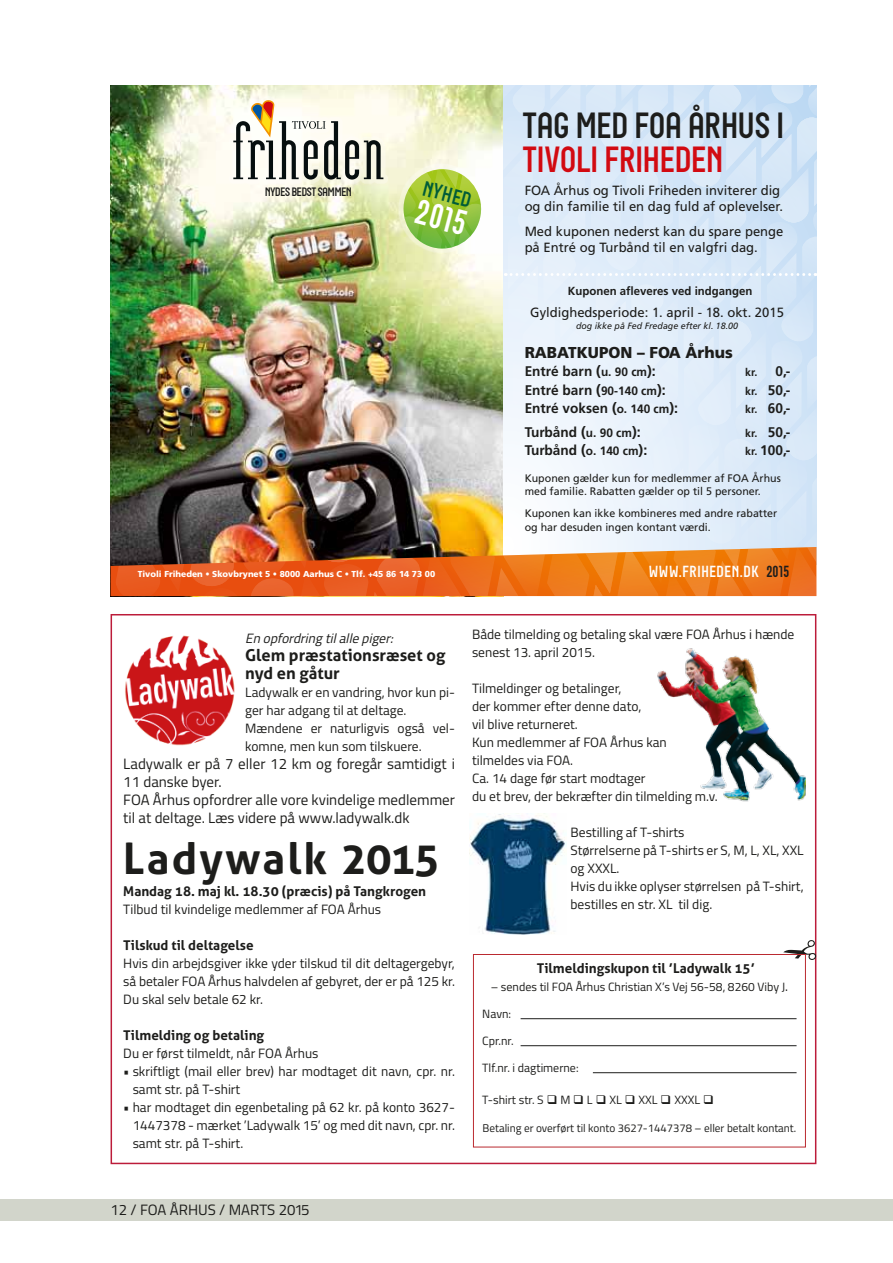
<style>
.page{position:relative;width:893px;height:1263px;background:#fff}
.page>*{position:absolute;margin:0;border:0;box-sizing:border-box;transform-origin:0 0}
.t1{font:700 43.5px "Aller";letter-spacing:.05em;color:#1d1d1b}
.t2{font:700 36.45px "Neubau";letter-spacing:-.04em;color:#1d1d1b}
.t3{font:700 36.45px "Neubau";letter-spacing:-.035em;color:#d20a11}
.t4{font:700 35.1px "Neubau";color:#fff}
.t5{font:700 21.15px "Neubau";color:#005c38}
.t6{font:700 16.5px/18px "Aller";color:#1d1d1b}
.t7{font:700 16.05px "Neubau";color:#fff}
.t8{font:900 15.75px "Frutiger";color:#1d1d1b}
.t9{font:15px/18px "Titillium";color:#1d1d1b}
.t10{font:700 13.95px "Frutiger";color:#1d1d1b}
.t11{font:13.5px/18px "Titillium";color:#1d1d1b}
.t12{font:700 13.5px "Aller";color:#1d1d1b}
.t13{font:italic 13.5px "Titillium";color:#1d1d1b}
.t14{font:13.35px/15.8px "Frutiger";color:#1d1d1b}
.t15{font:700 12.15px "Neubau";letter-spacing:-.06em;color:#1d1d1b}
.t16{font:12px "Titillium";color:#1d1d1b}
.t17{font:700 11.7px "Frutiger";color:#1d1d1b}
.t18{font:11.25px "Titillium";color:#1d1d1b}
.t19{font:10.95px/13.4px "Frutiger";color:#1d1d1b}
.t20{font:700 10.95px "Frutiger";color:#1d1d1b}
.t21{font:italic 9.15px "Frutiger";color:#1d1d1b}
.t22{font:900 8.7px "Frutiger";color:#fff}
.s1{font-size:14.55px}
.s2{font-size:12.15px}
.s3{font-size:13.95px}
.s4{font-size:10.95px}
.s5{color:#1d1d1b}
.s6{font-size:13.5px}
</style>
<div class="page">
<div style="left:0;top:1199px;width:893px;height:21px;background:#d2d5cb"></div>
<img style="left:111px;top:85px;width:706px;height:512px">
<img style="left:125px;top:635px;width:110px;height:111px">
<img style="left:470px;top:813px;width:96px;height:121px">
<svg style="left:783px;top:940px;width:33px;height:20px"></svg>
<img style="left:657px;top:648px;width:149px;height:154px">
<hr style="left:521px;top:1018px;width:275px;height:1px;background:#1d1d1b">
<hr style="left:521px;top:1045px;width:275px;height:1px;background:#1d1d1b">
<hr style="left:593px;top:1072px;width:203px;height:1px;background:#1d1d1b">
<div style="left:473px;top:954px;width:333px;height:193px;border:1px solid #ba2a30"></div>
<p class="t15" style="left:265px;top:184px;width:89px">NYDES BEDST SAMMEN</p>
<h3 class="t5" style="left:426px;top:176px;width:52px;rotate:15deg">NYHED</h3>
<h3 class="t4" style="left:421px;top:191px;width:54px;rotate:15deg">2015</h3>
<h2 class="t2" style="left:523px;top:105px;width:264px">TAG MED FOA ÅRHUS I</h2>
<h2 class="t3" style="left:523px;top:139px;width:203px">TIVOLI FRIHEDEN</h2>
<p class="t14" style="left:525px;top:182px;width:260px">FOA Århus og Tivoli Friheden inviterer dig og din familie til en dag fuld af oplevelser.</p>
<p class="t14" style="left:525px;top:224px;width:260px">Med kuponen nederst kan du spare penge på Entré og Turbånd til en valgfri dag.</p>
<p class="t17" style="left:568px;top:284px;width:186px">Kuponen afleveres ved indgangen</p>
<p class="t14" style="left:530px;top:304px;width:255px">Gyldighedsperiode: 1. april - 18. okt. 2015</p>
<p class="t21" style="left:576px;top:320px;width:164px">dog ikke på Fed Fredage efter kl. 18.00</p>
<p class="t8" style="left:525px;top:343px;width:210px">RABATKUPON – FOA Århus</p>
<p class="t10" style="left:525px;top:363px;width:133px">Entré barn <span class="s1">(</span><span class="s2">u. 90 cm</span><span class="s1">):</span></p>
<p class="t20" style="left:745px;top:366px;width:47px">kr. <span class="s3">0,-</span></p>
<p class="t10" style="left:525px;top:381px;width:143px">Entré barn <span class="s1">(</span><span class="s2">90-140 cm</span><span class="s1">):</span></p>
<p class="t10" style="left:745px;top:381px;width:47px"><span class="s4">kr.</span> 50,-</p>
<p class="t10" style="left:525px;top:400px;width:155px">Entré voksen <span class="s1">(</span><span class="s2">o. 140 cm</span><span class="s1">):</span></p>
<p class="t10" style="left:745px;top:400px;width:47px"><span class="s4">kr.</span> 60,-</p>
<p class="t10" style="left:525px;top:424px;width:118px">Turbånd <span class="s1">(</span><span class="s2">u. 90 cm</span><span class="s1">):</span></p>
<p class="t10" style="left:745px;top:424px;width:47px"><span class="s4">kr.</span> 50,-</p>
<p class="t10" style="left:525px;top:442px;width:124px">Turbånd <span class="s1">(</span><span class="s2">o. 140 cm</span><span class="s1">):</span></p>
<p class="t10" style="left:745px;top:442px;width:47px"><span class="s4">kr.</span> 100,-</p>
<p class="t19" style="left:525px;top:472px;width:258px">Kuponen gælder kun for medlemmer af FOA Århus med familie. Rabatten gælder op til 5 personer.</p>
<p class="t19" style="left:525px;top:507px;width:254px">Kuponen kan ikke kombineres med andre rabatter og har desuden ingen kontant værdi.</p>
<p class="t22" style="left:138px;top:568px;width:299px">Tivoli Friheden • Skovbrynet 5 • 8000 Aarhus C • Tlf. +45 86 14 73 00</p>
<p class="t7" style="left:648px;top:562px;width:143px">WWW.FRIHEDEN.DK <span class="s5">2015</span></p>
<p class="t13" style="left:245px;top:628px;width:153px">Enopfordringtilallepiger:</p>
<p class="t6" style="left:245px;top:646px;width:202px">Glem præstationsræset og nyd en gåtur</p>
<p class="t11" style="left:245px;top:683px;width:211px">Ladywalk er en vandring, hvor kun pi&shy;ger har adgang til at deltage.<br>Mændene er naturligvis også vel&shy;komne, men kun som tilskuere.</p>
<p class="t9" style="left:123px;top:754px;width:333px">Ladywalk er på 7 eller 12 km og foregår samtidigt i 11 danske byer.<br>FOA Århus opfordrer alle vore kvindelige medlemmer til at deltage. Læs videre på www.ladywalk.dk</p>
<h1 class="t1" style="left:123px;top:832px;width:318px">Ladywalk 2015</h1>
<p class="t12" style="left:123px;top:883px;width:304px">Mandag 18. maj kl. 18.30 (præcis) på Tangkrogen</p>
<p class="t11" style="left:123px;top:900px;width:259px">Tilbud til kvindelige medlemmer af FOA Århus</p>
<p class="t12" style="left:123px;top:937px;width:132px">Tilskud til deltagelse</p>
<p class="t11" style="left:123px;top:954px;width:333px;text-align:justify">Hvis din arbejdsgiver ikke yder tilskud til dit deltagergebyr, så betaler FOA Århus halvdelen af gebyret, der er på 125 kr.<br>Du skal selv betale 62 kr.</p>
<p class="t12" style="left:123px;top:1027px;width:142px">Tilmelding og betaling</p>
<p class="t11" style="left:123px;top:1044px;width:197px">Du er først tilmeldt, når FOA Århus</p>
<p class="t11" style="left:133px;top:1062px;width:324px;text-indent:-9px">• skriftligt (mail eller brev) har modtaget dit navn, cpr. nr. samt str. på T-shirt</p>
<p class="t11" style="left:133px;top:1098px;width:324px;text-align:justify;text-indent:-9px">• har modtaget din egenbetaling på 62 kr. på konto 3627- 1447378 - mærket ’Ladywalk 15’ og med dit navn, cpr. nr. samt str. på T-shirt.</p>
<p class="t11" style="left:472px;top:625px;width:324px">Både tilmelding og betaling skal være FOA Århus i hænde senest 13. april 2015.</p>
<p class="t11" style="left:472px;top:679px;width:247px">Tilmeldinger og betalinger,<br>der kommer efter denne dato,<br>vil blive returneret.<br>Kun medlemmer af FOA Århus kan tilmeldes via FOA.<br>Ca. 14 dage før start modtager<br>du et brev, der bekræfter din tilmelding m.v.</p>
<p class="t11" style="left:570px;top:823px;width:235px">Bestilling af T-shirts<br>Størrelserne på T-shirts er S, M, L, XL, XXL og XXXL.<br>Hvis du ikke oplyser størrelsen på T-shirt, bestilles en str. XL til dig.</p>
<p class="t12" style="left:537px;top:960px;width:220px">Tilmeldingskupon til ’Ladywalk 15’</p>
<p class="t16" style="left:491px;top:978px;width:299px">– sendes til FOA Århus Christian X’s Vej 56-58, 8260 Viby J<span class="s6">.</span></p>
<p class="t16" style="left:482px;top:1005px;width:30px">Navn:</p>
<p class="t16" style="left:482px;top:1032px;width:33px">Cpr.nr.</p>
<p class="t16" style="left:482px;top:1059px;width:98px">Tlf.nr. i dagtimerne:</p>
<p class="t16" style="left:482px;top:1090px;width:233px">T-shirt str. S ❑ M ❑ L ❑ XL ❑ XXL ❑ XXXL ❑</p>
<p class="t18" style="left:483px;top:1120px;width:315px">Betaling er overført til konto 3627-1447378 – eller betalt kontant.</p>
<p class="t9" style="left:111px;top:1200px;width:201px">12 / FOA ÅRHUS / MARTS 2015</p>
</div>
